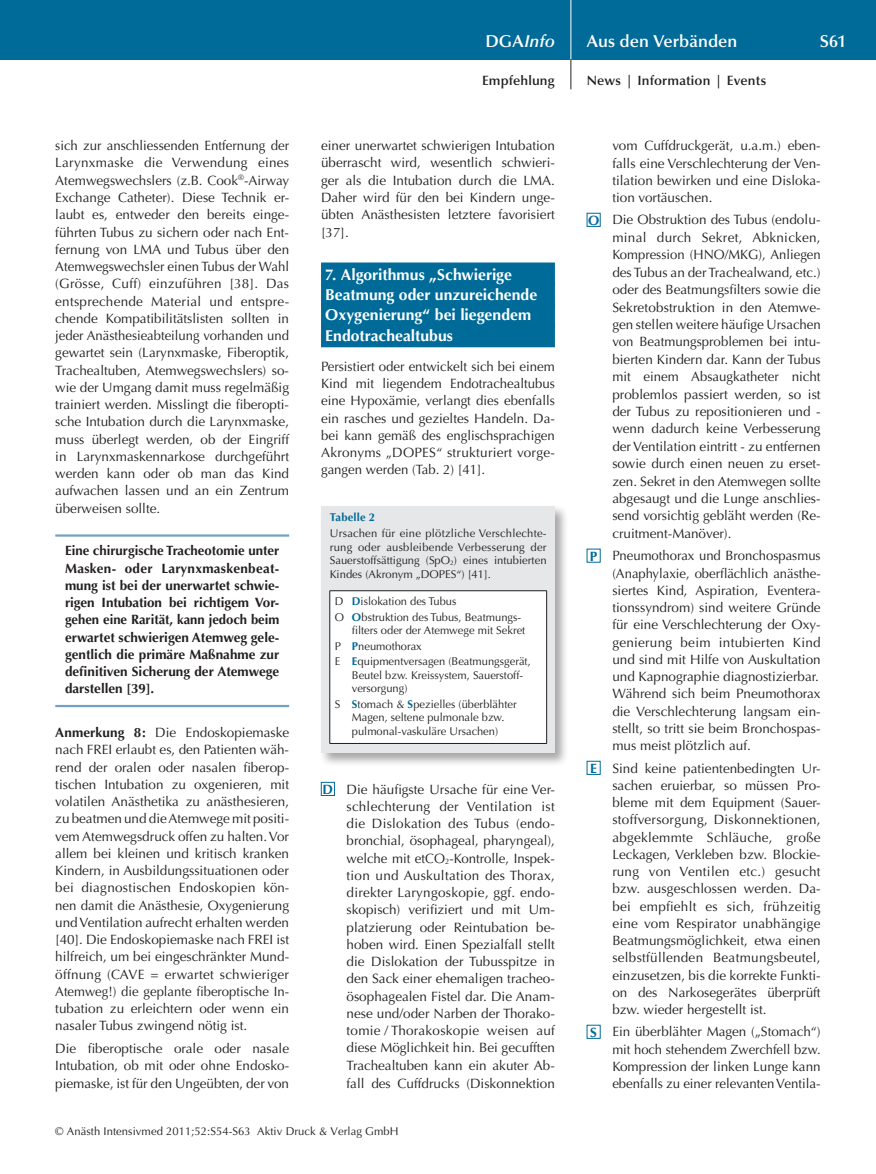
<style>
.page{position:relative;width:876px;height:1174px;background:#fff}
.page>*{position:absolute;margin:0;border:0;box-sizing:border-box;transform-origin:0 0}
.t1{font:600 17.25px "Optima";color:#fff}
.t2{font:italic 600 17.25px "Optima";color:#fff}
.t3{font:700 15.75px/20.2px "Optima";color:#fff}
.t4{font:13.5px/17.2px "Optima";color:#231f20}
.t5{font:700 13.5px/17.2px "Optima";color:#231f20}
.t6{font:600 13.5px "Optima";letter-spacing:.01em;color:#231f20}
.t7{font:11.25px/13.5px "Optima";color:#231f20}
.t8{font:700 11.25px "Optima";letter-spacing:.01em;color:#006b98}
.s1{font-weight:700}
.s2{font-style:normal}
.s3{font-size:6.6px}
.s4{font-weight:700;color:#006b98}
</style>
<div class="page">
<div style="left:0;top:0;width:876px;height:60px;background:#006b98"></div>
<hr style="left:571px;top:0;width:1px;height:60px;background:#fff">
<svg style="left:571px;top:60px;width:1px;height:29px"></svg>
<hr style="left:55px;top:534px;width:234px;height:2px;background:#74a1c1">
<hr style="left:55px;top:705px;width:234px;height:2px;background:#74a1c1">
<div style="left:321px;top:262px;width:234px;height:24px;background:#006b98"></div>
<div style="left:321px;top:283px;width:234px;height:24px;background:#006b98"></div>
<div style="left:321px;top:303px;width:234px;height:24px;background:#006b98"></div>
<div style="left:321px;top:323px;width:234px;height:24px;background:#006b98"></div>
<div style="left:321px;top:782px;width:14px;height:13px;border:1px solid #006b98"></div>
<div style="left:587px;top:213px;width:13px;height:14px;border:1px solid #006b98"></div>
<div style="left:319px;top:504px;width:250px;height:263px;background:#231f20;opacity:.4"></div>
<div style="left:321px;top:506px;width:234px;height:247px;background:#e6e7e9"></div>
<div style="left:330px;top:591px;width:217px;height:152px;background:#fff"></div>
<hr style="left:330px;top:743px;width:217px;height:1px;background:#231f20">
<hr style="left:330px;top:590px;width:217px;height:1px;background:#231f20">
<hr style="left:329px;top:591px;width:1px;height:152px;background:#231f20">
<hr style="left:546px;top:591px;width:1px;height:152px;background:#231f20">
<p class="t4" style="left:55px;top:137px;width:235px">sich zur anschliessenden Entfernung der Larynxmaske die Verwendung eines Atemwegswechslers (z.B. Cook<sup>®</sup>-Airway Exchange Catheter). Diese Technik er-‑ laubt es, entweder den bereits einge&shy;führten Tubus zu sichern oder nach Ent-‑ fernung von LMA und Tubus über den Atemwegswechsler einen Tubus der Wahl (Grösse, Cuff) einzuführen [38]. Das entsprechende Material und entspre&shy;chende Kompatibilitätslisten sollten in jeder Anästhesieabteilung vorhanden und gewartet sein (Larynxmaske, Fiberoptik, Trachealtuben, Atemwegswechslers) so&shy;wie der Umgang damit muss regelmäßig trainiert werden. Misslingt die fiberopti&shy;sche Intubation durch die Larynxmaske, muss überlegt werden, ob der Eingriff in Larynxmaskennarkose durchgeführt werden kann oder ob man das Kind aufwachen lassen und an ein Zentrum überweisen sollte.</p>
<p class="t5" style="left:65px;top:542px;width:216px">Eine chirurgische Tracheotomie unter Masken- oder Larynxmaskenbeat&shy;mung ist bei der unerwartet schwie&shy;rigen Intubation bei richtigem Vor-‑ gehen eine Rarität, kann jedoch beim erwartet schwierigen Atemweg gele&shy;gentlich die primäre Maßnahme zur definitiven Sicherung der Atemwege darstellen [39].</p>
<p class="t4" style="left:55px;top:724px;width:235px"><span class="s1">Anmerkung 8:</span> Die Endoskopiemaske nach FREI erlaubt es, den Patienten wäh&shy;rend der oralen oder nasalen fiberop&shy;tischen Intubation zu oxgenieren, mit volatilen Anästhetika zu anästhesieren, zu beatmen und die Atemwege mit positi&shy;vem Atemwegsdruck offen zu halten. Vor allem bei kleinen und kritisch kranken Kindern, in Ausbildungssituationen oder bei diagnostischen Endoskopien kön&shy;nen damit die Anästhesie, Oxygenierung und Ventilation aufrecht erhalten werden [40]. Die Endoskopiemaske nach FREI ist hilfreich, um bei eingeschränkter Mund&shy;öffnung (CAVE = erwartet schwieriger Atemweg!) die geplante fiberoptische In-‑ tubation zu erleichtern oder wenn ein nasaler Tubus zwingend nötig ist.</p>
<p class="t4" style="left:55px;top:1039px;width:235px;text-align:justify">Die fiberoptische orale oder nasale Intubation, ob mit oder ohne Endosko&shy;piemaske, ist für den Ungeübten, der von</p>
<p class="t2" style="left:485px;top:31px;width:71px"><span class="s2">DGA</span>Info</p>
<p class="t1" style="left:587px;top:31px;width:152px">Aus den Verbänden</p>
<p class="t1" style="left:820px;top:31px;width:28px">S61</p>
<p class="t6" style="left:482px;top:73px;width:74px">Empfehlung</p>
<p class="t6" style="left:587px;top:73px;width:181px">News | Information | Events</p>
<p class="t4" style="left:321px;top:137px;width:235px">einer unerwartet schwierigen Intubation überrascht wird, wesentlich schwieri-‑ ger als die Intubation durch die LMA.<br>Daher wird für den bei Kindern unge&shy;übten Anästhesisten letztere favorisiert [37].</p>
<p class="t3" style="left:325px;top:264px;width:213px">7. Algorithmus „Schwierige<br>Beatmung oder unzureichende<br>Oxygenierung“ bei liegendem<br>Endotrachealtubus</p>
<p class="t4" style="left:321px;top:358px;width:235px">Persistiert oder entwickelt sich bei einem Kind mit liegendem Endotrachealtubus eine Hypoxämie, verlangt dies ebenfalls ein rasches und gezieltes Handeln. Da-‑ bei kann gemäß des englischsprachigen Akronyms „DOPES“ strukturiert vorge&shy;gangen werden (Tab. 2) [41].</p>
<p class="t8" style="left:330px;top:510px;width:47px">Tabelle 2</p>
<p class="t7" style="left:330px;top:527px;width:218px;text-align:justify">Ursachen für eine plötzliche Verschlechte&shy;rung oder ausbleibende Verbesserung der Sauerstoffsättigung (SpO<span class="s3">2</span>) eines intubierten Kindes (Akronym „DOPES“) [41].</p>
<p class="t7" style="left:335px;top:593px;width:188px;line-height:15.6px">D <span class="s4">D</span>islokation des Tubus<br>O <span class="s4">O</span>bstruktion des Tubus, Beatmungs-</p>
<p class="t7" style="left:335px;top:622px;width:197px;line-height:15.6px;text-indent:17px">filters oder der Atemwege mit Sekret<br>P <span class="s4">P</span>neumothorax<br>E <span class="s4">E</span>quipmentversagen (Beatmungsgerät,</p>
<p class="t7" style="left:352px;top:668px;width:172px">Beutel bzw. Kreissystem, Sauerstoff&shy;versorgung)</p>
<p class="t7" style="left:335px;top:697px;width:183px;text-align:center">S <span class="s4">S</span>tomach &amp; <span class="s4">S</span>pezielles (überblähter<br>Magen, seltene pulmonale bzw. pulmonal-vaskuläre Ursachen)</p>
<p class="t4" style="left:347px;top:780px;width:210px;text-indent:-24px"><span class="s4">D</span> Die häufigste Ursache für eine Ver&shy;schlechterung der Ventilation ist die Dislokation des Tubus (endo&shy;bronchial, ösophageal, pharyngeal), welche mit etCO<sub>2</sub>-Kontrolle, Inspek&shy;tion und Auskultation des Thorax, direkter Laryngoskopie, ggf. endo&shy;skopisch) verifiziert und mit Um&shy;platzierung oder Reintubation be-‑ hoben wird. Einen Spezialfall stellt die Dislokation der Tubusspitze in den Sack einer ehemaligen tracheo&shy;ösophagealen Fistel dar. Die Anam&shy;nese und/oder Narben der Thorako&shy;tomie / Thorakoskopie weisen auf diese Möglichkeit hin. Bei gecufften Trachealtuben kann ein akuter Ab&shy;fall des Cuffdrucks (Diskonnektion</p>
<p class="t4" style="left:612px;top:137px;width:210px;text-align:justify">vom Cuffdruckgerät, u.a.m.) eben&shy;falls eine Verschlechterung der Ven&shy;tilation bewirken und eine Disloka&shy;tion vortäuschen.</p>
<p class="t4" style="left:612px;top:211px;width:210px;text-align:justify;text-indent:-24px"><span class="s4">O</span> Die Obstruktion des Tubus (endolu&shy;minal durch Sekret, Abknicken, Kompression (HNO/MKG), Anliegen des Tubus an der Trachealwand, etc.) oder des Beatmungsfilters sowie die Sekretobstruktion in den Atemwe&shy;gen stellen weitere häufige Ursachen von Beatmungsproblemen bei intu&shy;bierten Kindern dar. Kann der Tubus mit einem Absaugkatheter nicht problemlos passiert werden, so ist der Tubus zu repositionieren und - wenn dadurch keine Verbesserung der Ventilation eintritt - zu entfernen sowie durch einen neuen zu erset&shy;zen. Sekret in den Atemwegen sollte abgesaugt und die Lunge anschlies&shy;send vorsichtig gebläht werden (Re&shy;cruitment-Manöver).</p>
<p class="t4" style="left:612px;top:547px;width:210px;text-indent:-22px"><span class="s4">P</span> Pneumothorax und Bronchospasmus (Anaphylaxie, oberflächlich anästhe‑ siertes Kind, Aspiration, Eventera&shy;tionssyndrom) sind weitere Gründe für eine Verschlechterung der Oxy&shy;genierung beim intubierten Kind und sind mit Hilfe von Auskultation und Kapnographie diagnostizierbar.<br>Während sich beim Pneumothorax die Verschlechterung langsam ein&shy;stellt, so tritt sie beim Bronchospas&shy;mus meist plötzlich auf.</p>
<p class="t4" style="left:612px;top:759px;width:210px;text-indent:-22px"><span class="s4">E</span> Sind keine patientenbedingten Ur-‑ sachen eruierbar, so müssen Pro‑ bleme mit dem Equipment (Sauer‑ stoffversorgung, Diskonnektionen, abgeklemmte Schläuche, große Leckagen, Verkleben bzw. Blockie‑ rung von Ventilen etc.) gesucht bzw. ausgeschlossen werden. Da&shy;bei empfiehlt es sich, frühzeitig eine vom Respirator unabhängige Beatmungsmöglichkeit, etwa einen selbstfüllenden Beatmungsbeutel, einzusetzen, bis die korrekte Funkti&shy;on des Narkosegerätes überprüft bzw. wieder hergestellt ist.</p>
<p class="t4" style="left:612px;top:1023px;width:210px;text-align:justify;text-indent:-22px"><span class="s4">S</span> Ein überblähter Magen („Stomach“) mit hoch stehendem Zwerchfell bzw.<br>Kompression der linken Lunge kann ebenfalls zu einer relevanten Ventila-</p>
<p class="t7" style="left:55px;top:1125px;width:345px">© Anästh Intensivmed 2011;52:S54-S63 Aktiv Druck &amp; Verlag GmbH</p>
</div>
